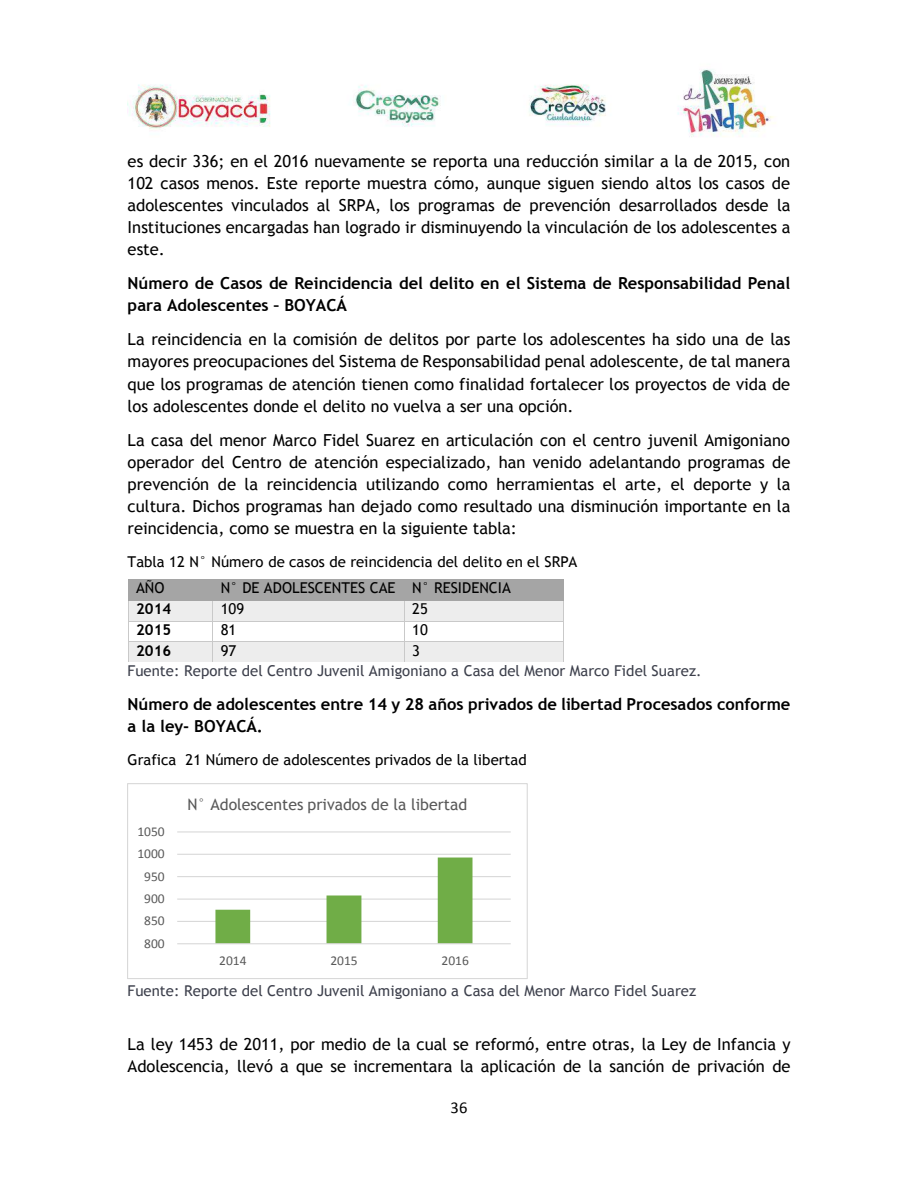
<style>
.page{position:relative;width:918px;height:1188px;background:#fff}
.page>*{position:absolute;margin:0;border:0;box-sizing:border-box;transform-origin:0 0}
.t1{font:16.5px/22px "Trebuchet MS";color:#000;text-align:justify}
.t2{font:700 16.5px/21.9px "Trebuchet MS";color:#000}
.t3{font:16.5px "Calibri";color:#000}
.t4{font:15.9px "Trebuchet MS";color:#595959}
.t5{font:15px/26.7px "Trebuchet MS";color:#000}
.t6{font:15px "Trebuchet MS";letter-spacing:.005em;color:#3d404c}
.t7{font:700 15px "Trebuchet MS";letter-spacing:.005em;color:#000}
.t8{font:13.5px "Calibri";color:#595959}
</style>
<div class="page">
<img style="left:128px;top:69px;width:646px;height:68px">
<div style="left:128px;top:580px;width:85px;height:20px;background:#a5a5a5"></div>
<div style="left:213px;top:580px;width:191px;height:20px;background:#a5a5a5"></div>
<div style="left:404px;top:580px;width:159px;height:20px;background:#a5a5a5"></div>
<hr style="left:128px;top:579px;width:85px;height:1px;background:#a5a5a5">
<hr style="left:214px;top:579px;width:190px;height:1px;background:#a5a5a5">
<hr style="left:405px;top:579px;width:158px;height:1px;background:#a5a5a5">
<div style="left:128px;top:601px;width:84px;height:20px;background:#ededed"></div>
<div style="left:213px;top:601px;width:191px;height:20px;background:#ededed"></div>
<div style="left:405px;top:601px;width:158px;height:20px;background:#ededed"></div>
<hr style="left:128px;top:600px;width:84px;height:1px;background:#a5a5a5">
<hr style="left:214px;top:600px;width:190px;height:1px;background:#a5a5a5">
<hr style="left:405px;top:600px;width:158px;height:1px;background:#a5a5a5">
<hr style="left:128px;top:621px;width:84px;height:1px;background:#c9c9c9">
<hr style="left:213px;top:621px;width:191px;height:1px;background:#c9c9c9">
<hr style="left:405px;top:621px;width:158px;height:1px;background:#c9c9c9">
<div style="left:128px;top:642px;width:84px;height:21px;background:#ededed"></div>
<div style="left:213px;top:642px;width:191px;height:21px;background:#ededed"></div>
<div style="left:405px;top:642px;width:158px;height:21px;background:#ededed"></div>
<hr style="left:128px;top:642px;width:84px;height:1px;background:#c9c9c9">
<hr style="left:213px;top:642px;width:191px;height:1px;background:#c9c9c9">
<hr style="left:405px;top:642px;width:158px;height:1px;background:#c9c9c9">
<svg style="left:128px;top:601px;width:1px;height:61px"></svg>
<svg style="left:212px;top:600px;width:2px;height:62px"></svg>
<svg style="left:404px;top:600px;width:2px;height:62px"></svg>
<svg style="left:563px;top:579px;width:1px;height:83px"></svg>
<div style="left:128px;top:662px;width:575px;height:19px;background:#fff"></div>
<hr style="left:177px;top:921px;width:334px;height:1px;background:#d9d9d9">
<hr style="left:177px;top:899px;width:334px;height:1px;background:#d9d9d9">
<hr style="left:177px;top:876px;width:334px;height:1px;background:#d9d9d9">
<hr style="left:177px;top:854px;width:334px;height:1px;background:#d9d9d9">
<hr style="left:177px;top:831px;width:334px;height:2px;background:#d9d9d9">
<svg style="left:215px;top:858px;width:257px;height:85px"></svg>
<hr style="left:177px;top:943px;width:334px;height:1px;background:#d9d9d9">
<div style="left:127px;top:784px;width:401px;height:195px;border:1px solid #d9d9d9"></div>
<p class="t1" style="left:128px;top:150px;width:664px">es decir 336; en el 2016 nuevamente se reporta una reducción similar a la de 2015, con 102 casos menos. Este reporte muestra cómo, aunque siguen siendo altos los casos de adolescentes vinculados al SRPA, los programas de prevención desarrollados desde la Instituciones encargadas han logrado ir disminuyendo la vinculación de los adolescentes a este.</p>
<p class="t2" style="left:128px;top:272px;width:664px">Número de Casos de Reincidencia del delito en el Sistema de Responsabilidad Penal para Adolescentes – BOYACÁ</p>
<p class="t1" style="left:128px;top:328px;width:664px">La reincidencia en la comisión de delitos por parte los adolescentes ha sido una de las mayores preocupaciones del Sistema de Responsabilidad penal adolescente, de tal manera que los programas de atención tienen como finalidad fortalecer los proyectos de vida de los adolescentes donde el delito no vuelva a ser una opción.</p>
<p class="t1" style="left:128px;top:428px;width:664px">La casa del menor Marco Fidel Suarez en articulación con el centro juvenil Amigoniano operador del Centro de atención especializado, han venido adelantando programas de prevención de la reincidencia utilizando como herramientas el arte, el deporte y la cultura. Dichos programas han dejado como resultado una disminución importante en la reincidencia, como se muestra en la siguiente tabla:</p>
<p class="t5" style="left:136px;top:548px;width:443px;text-indent:-8px">Tabla 12 N° Número de casos de reincidencia del delito en el SRPA<br>AÑO</p>
<p class="t5" style="left:221px;top:574px;width:292px">N° DE ADOLESCENTES CAE N° RESIDENCIA</p>
<p class="t7" style="left:136px;top:600px;width:37px">2014</p>
<p class="t5" style="left:221px;top:595px;width:25px">109</p>
<p class="t5" style="left:412px;top:595px;width:17px">25</p>
<p class="t7" style="left:136px;top:621px;width:37px">2015</p>
<p class="t5" style="left:221px;top:616px;width:17px">81</p>
<p class="t5" style="left:412px;top:616px;width:17px">10</p>
<p class="t7" style="left:136px;top:642px;width:37px">2016</p>
<p class="t5" style="left:221px;top:637px;width:17px">97</p>
<p class="t5" style="left:412px;top:637px;width:9px">3</p>
<p class="t6" style="left:128px;top:662px;width:576px">Fuente: Reporte del Centro Juvenil Amigoniano a Casa del Menor Marco Fidel Suarez.</p>
<p class="t2" style="left:128px;top:693px;width:664px">Número de adolescentes entre 14 y 28 años privados de libertad Procesados conforme a la ley- BOYACÁ.</p>
<p class="t5" style="left:128px;top:746px;width:401px">Grafica 21 Número de adolescentes privados de la libertad</p>
<p class="t8" style="left:137px;top:826px;width:29px">1050</p>
<p class="t8" style="left:137px;top:848px;width:29px">1000</p>
<p class="t8" style="left:144px;top:870px;width:22px">950</p>
<p class="t8" style="left:144px;top:893px;width:22px">900</p>
<p class="t8" style="left:144px;top:915px;width:22px">850</p>
<p class="t8" style="left:144px;top:938px;width:22px">800</p>
<p class="t4" style="left:188px;top:795px;width:281px">N° Adolescentes privados de la libertad</p>
<p class="t8" style="left:219px;top:955px;width:29px">2014</p>
<p class="t8" style="left:330px;top:955px;width:29px">2015</p>
<p class="t8" style="left:442px;top:955px;width:29px">2016</p>
<p class="t6" style="left:128px;top:981px;width:570px">Fuente: Reporte del Centro Juvenil Amigoniano a Casa del Menor Marco Fidel Suarez</p>
<p class="t1" style="left:128px;top:1033px;width:665px">La ley 1453 de 2011, por medio de la cual se reformó, entre otras, la Ley de Infancia y<br>Adolescencia, llevó a que se incrementara la aplicación de la sanción de privación de</p>
<p class="t3" style="left:451px;top:1101px;width:18px">36</p>
</div>
